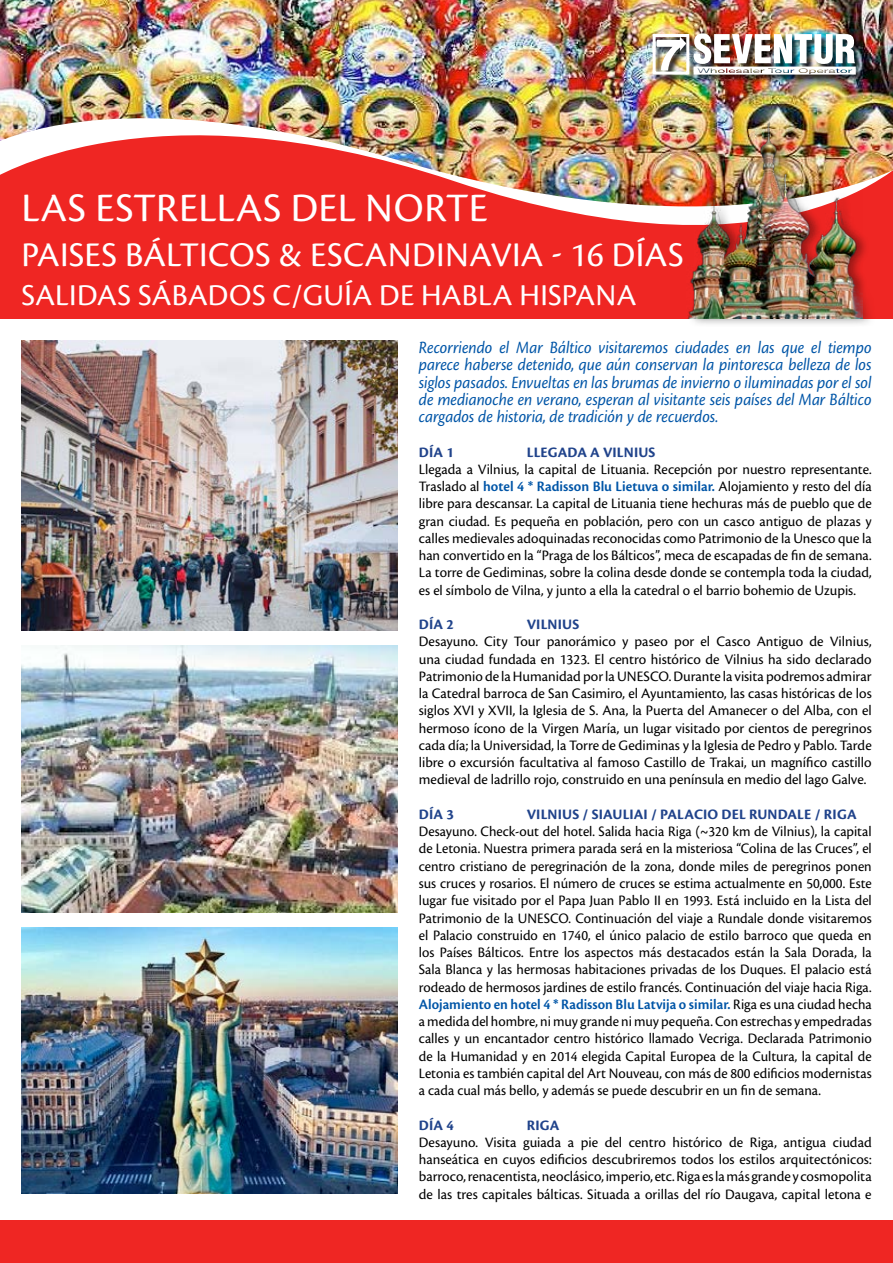
<style>
.page{position:relative;width:893px;height:1263px;background:#fff}
.page>*{position:absolute;margin:0;border:0;box-sizing:border-box;transform-origin:0 0}
.t1{font:42px "Cronos Pro";letter-spacing:.015em;color:#fff}
.t2{font:36px "Cronos Pro";letter-spacing:.01em;color:#fff}
.t3{font:31.5px "Cronos Pro";letter-spacing:.01em;color:#fff}
.t4{font:italic 18px/17.2px "Cronos Pro";letter-spacing:-.005em;color:#0055a7;text-align:justify;scale:.92 1}
.t5{font:15px/17.2px "Cronos Pro";color:#000;text-align:justify}
.t6{font:700 15px "Cronos Pro";letter-spacing:.01em;color:#20438b}
.s1{font-weight:600;color:#0055a7}
</style>
<div class="page">
<div style="left:0;top:125px;width:893px;height:194px;background:#ef2623"></div>
<svg style="left:555px;top:209px;width:116px;height:16px;fill:#fff"></svg>
<img style="left:0;top:0;width:893px;height:209px">
<div style="left:0;top:1220px;width:893px;height:43px;background:#ef2623"></div>
<img style="left:21px;top:340px;width:377px;height:290px">
<img style="left:21px;top:645px;width:377px;height:267px">
<img style="left:21px;top:927px;width:377px;height:267px">
<div style="left:653px;top:34px;width:211px;height:49px;background:#000;opacity:.77"></div>
<div style="left:653px;top:34px;width:36px;height:41px;border:3px solid #fff"></div>
<svg style="left:657px;top:37px;width:29px;height:33px"></svg>
<img style="left:694px;top:33px;width:162px;height:42px">
<div style="left:688px;top:115px;width:189px;height:212px;background:#000;opacity:.35"></div>
<img style="left:671px;top:118px;width:191px;height:201px">
<h1 class="t1" style="left:21px;top:184px;width:468px">las estrellas del norte</h1>
<h2 class="t2" style="left:21px;top:234px;width:643px">paises bálticos &amp; escandinavia - 16 DÍAS</h2>
<h3 class="t3" style="left:21px;top:277px;width:439px">Salidas sábados c/GUÍA DE HABLA</h3>
<h3 class="t3" style="left:519px;top:277px;width:38px">HISPANA</h3>
<p class="t4" style="left:419px;top:339px;width:494px">Recorriendo el Mar Báltico visitaremos ciudades en las que el tiempo parece haberse detenido, que aún conservan la pintoresca belleza de los siglos pasados. Envueltas en las brumas de invierno o iluminadas por el sol de medianoche en verano, esperan al visitante seis países del Mar Báltico cargados de historia, de tradición y de recuerdos.</p>
<p class="t6" style="left:419px;top:443px;width:36px">DÍA 1</p>
<p class="t6" style="left:527px;top:443px;width:130px">LLEGADA A VILNIUS</p>
<p class="t5" style="left:419px;top:461px;width:454px">Llegada a Vilnius, la capital de Lituania. Recepción por nuestro representante.<br>Traslado al <span class="s1">hotel 4 * Radisson Blu Lietuva o similar.</span> Alojamiento y resto del día libre para descansar. La capital de Lituania tiene hechuras más de pueblo que de gran ciudad. Es pequeña en población, pero con un casco antiguo de plazas y calles medievales adoquinadas reconocidas como Patrimonio de la Unesco que la han convertido en la “Praga de los Bálticos”, meca de escapadas de fin de semana.<br>La torre de Gediminas, sobre la colina desde donde se contempla toda la ciudad, es el símbolo de Vilna, y junto a ella la catedral o el barrio bohemio de Uzupis.</p>
<p class="t6" style="left:419px;top:616px;width:36px">DÍA 2</p>
<p class="t6" style="left:527px;top:616px;width:54px">VILNIUS</p>
<p class="t5" style="left:419px;top:633px;width:454px">Desayuno. City Tour panorámico y paseo por el Casco Antiguo de Vilnius, una ciudad fundada en 1323. El centro histórico de Vilnius ha sido declarado Patrimonio de la Humanidad por la UNESCO</p>
<p class="t5" style="left:419px;top:668px;width:454px;text-indent:250px">. Durante la visita podremos admirar la Catedral barroca de San Casimiro, el Ayuntamiento, las casas históricas de los siglos XVI y XVII, la Iglesia de S. Ana, la Puerta del Amanecer o del Alba, con el hermoso ícono de la Virgen María, un lugar visitado por cientos de peregrinos cada día; la Universidad, la Torre de Gediminas y la Iglesia de Pedro y Pablo. Tarde libre o excursión facultativa al famoso Castillo de Trakai, un magnífico castillo medieval de ladrillo rojo, construido en una península en medio del lago Galve.</p>
<p class="t6" style="left:419px;top:806px;width:36px">DÍA 3</p>
<p class="t6" style="left:527px;top:806px;width:331px">VILNIUS / SIAULIAI / PALACIO DEL RUNDALE / RIGA</p>
<p class="t5" style="left:419px;top:823px;width:454px">Desayuno. Check-out del hotel. Salida hacia Riga (~320 km de Vilnius), la capital de Letonia. Nuestra primera parada será en la misteriosa “Colina de las Cruces”, el centro cristiano de peregrinación de la zona, donde miles de peregrinos ponen sus cruces y rosarios. El número de cruces se estima actualmente en 50,000. Este lugar fue visitado por el Papa Juan Pablo II en 1993. Está incluido en la Lista del Patrimonio de la UNESCO</p>
<p class="t5" style="left:419px;top:909px;width:454px;text-indent:150px">. Continuación del viaje a Rundale donde visitaremos el Palacio construido en 1740, el único palacio de estilo barroco que queda en los Países Bálticos. Entre los aspectos más destacados están la Sala Dorada, la Sala Blanca y las hermosas habitaciones privadas de los Duques. El palacio está rodeado de hermosos jardines de estilo francés. Continuación del viaje hacia Riga.<br><span class="s1">Alojamiento en hotel 4 * Radisson Blu Latvija o similar.</span> Riga es una ciudad hecha a medida del hombre, ni muy grande ni muy pequeña. Con estrechas y empedradas calles y un encantador centro histórico llamado Vecriga. Declarada Patrimonio de la Humanidad y en 2014 elegida Capital Europea de la Cultura, la capital de Letonia es también capital del Art Nouveau, con más de 800 edificios modernistas a cada cual más bello, y además se puede descubrir en un fin de semana.</p>
<p class="t6" style="left:419px;top:1116px;width:36px">DÍA 4</p>
<p class="t6" style="left:527px;top:1116px;width:34px">RIGA</p>
<p class="t5" style="left:419px;top:1133px;width:454px">Desayuno. Visita guiada a pie del centro histórico de Riga, antigua ciudad hanseática en cuyos edificios descubriremos todos los estilos arquitectónicos: barroco, renacentista, neoclásico, imperio, etc. Riga es la más grande y cosmopolita de las tres capitales bálticas. Situada a orillas del río Daugava, capital letona e</p>
</div>
